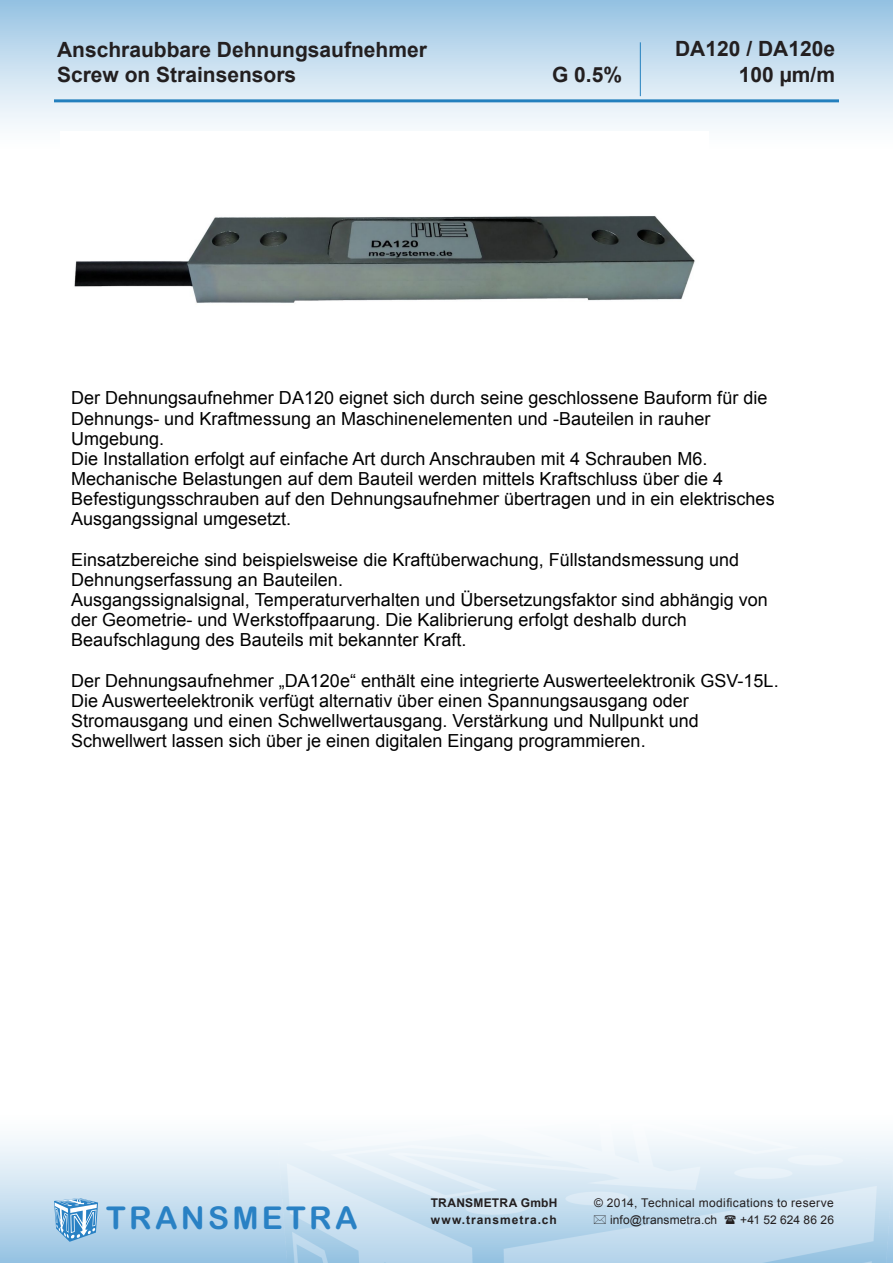
<style>
.page{position:relative;width:893px;height:1263px;background:#fff}
.page>*{position:absolute;margin:0;border:0;box-sizing:border-box;transform-origin:0 0}
.t1{font:31.5px "Arial Rounded MT Bold";letter-spacing:.105em;color:#2981c4}
.t2{font:700 21px "Arial";color:#231f20}
.t3{font:18px/20.2px "Arial";color:#000}
.t4{font:12px "Arial";letter-spacing:.025em;color:#231f20}
.t5{font:700 12px "Arial";letter-spacing:.065em;color:#231f20}
.t6{font:700 12px "Arial";letter-spacing:.02em;color:#231f20}
.t7{font:12px "Arial";letter-spacing:.005em;color:#231f20}
</style>
<div class="page">
<div style="left:0;top:1093px;width:893px;height:170px;background:linear-gradient(to bottom,#fff,#9dc6e4)"></div>
<img style="left:278px;top:1103px;width:615px;height:160px">
<div style="left:0;top:0;width:893px;height:170px;background:linear-gradient(to bottom,#9bc5e4,#fff)"></div>
<svg style="left:54px;top:1198px;width:44px;height:44px;background:#85b7dd"></svg>
<hr style="left:54px;top:99px;width:785px;height:3px;background:#2380be">
<hr style="left:640px;top:42px;width:1px;height:54px;background:#2380be">
<img style="left:60px;top:132px;width:648px;height:171px">
<svg style="left:594px;top:1215px;width:12px;height:9px"></svg>
<svg style="left:725px;top:1215px;width:11px;height:9px"></svg>
<p class="t2" style="left:57px;top:35px;width:371px">Anschraubbare Dehnungsaufnehmer</p>
<p class="t2" style="left:57px;top:60px;width:241px">Screw on Strainsensors</p>
<p class="t2" style="left:675px;top:35px;width:161px">DA120 / DA120e</p>
<p class="t2" style="left:552px;top:60px;width:72px">G 0.5%</p>
<p class="t2" style="left:739px;top:60px;width:98px">100 µm/m</p>
<p class="t3" style="left:71px;top:388px;width:705px">Der Dehnungsaufnehmer DA120 eignet sich durch seine geschlossene Bauform für die Dehnungs- und Kraftmessung an Maschinenelementen und -Bauteilen in rauher Umgebung.<br>Die Installation erfolgt auf einfache Art durch Anschrauben mit 4 Schrauben M6.<br>Mechanische Belastungen auf dem Bauteil werden mittels Kraftschluss über die 4<br>Befestigungsschrauben auf den Dehnungsaufnehmer übertragen und in ein elektrisches Ausgangssignal umgesetzt.</p>
<p class="t3" style="left:71px;top:550px;width:698px">Einsatzbereiche sind beispielsweise die Kraftüberwachung, Füllstandsmessung und Dehnungserfassung an Bauteilen.<br>Ausgangssignalsignal, Temperaturverhalten und Übersetzungsfaktor sind abhängig von der Geometrie- und Werkstoffpaarung. Die Kalibrierung erfolgt deshalb durch Beaufschlagung des Bauteils mit bekannter Kraft.</p>
<p class="t3" style="left:71px;top:671px;width:709px">Der Dehnungsaufnehmer „DA120e“ enthält eine integrierte Auswerteelektronik GSV-15L.<br>Die Auswerteelektronik verfügt alternativ über einen Spannungsausgang oder Stromausgang und einen Schwellwertausgang. Verstärkung und Nullpunkt und Schwellwert lassen sich über je einen digitalen Eingang programmieren.</p>
<p class="t1" style="left:106px;top:1199px;width:253px">TRANSMETRA</p>
<p class="t6" style="left:431px;top:1195px;width:128px">TRANSMETRA GmbH</p>
<p class="t4" style="left:594px;top:1195px;width:241px">© 2014, Technical modifications to reserve</p>
<p class="t5" style="left:431px;top:1212px;width:127px">www.transmetra.ch</p>
<p class="t4" style="left:610px;top:1212px;width:109px">info@transmetra.ch</p>
<p class="t7" style="left:740px;top:1212px;width:95px">+41 52 624 86 26</p>
</div>
